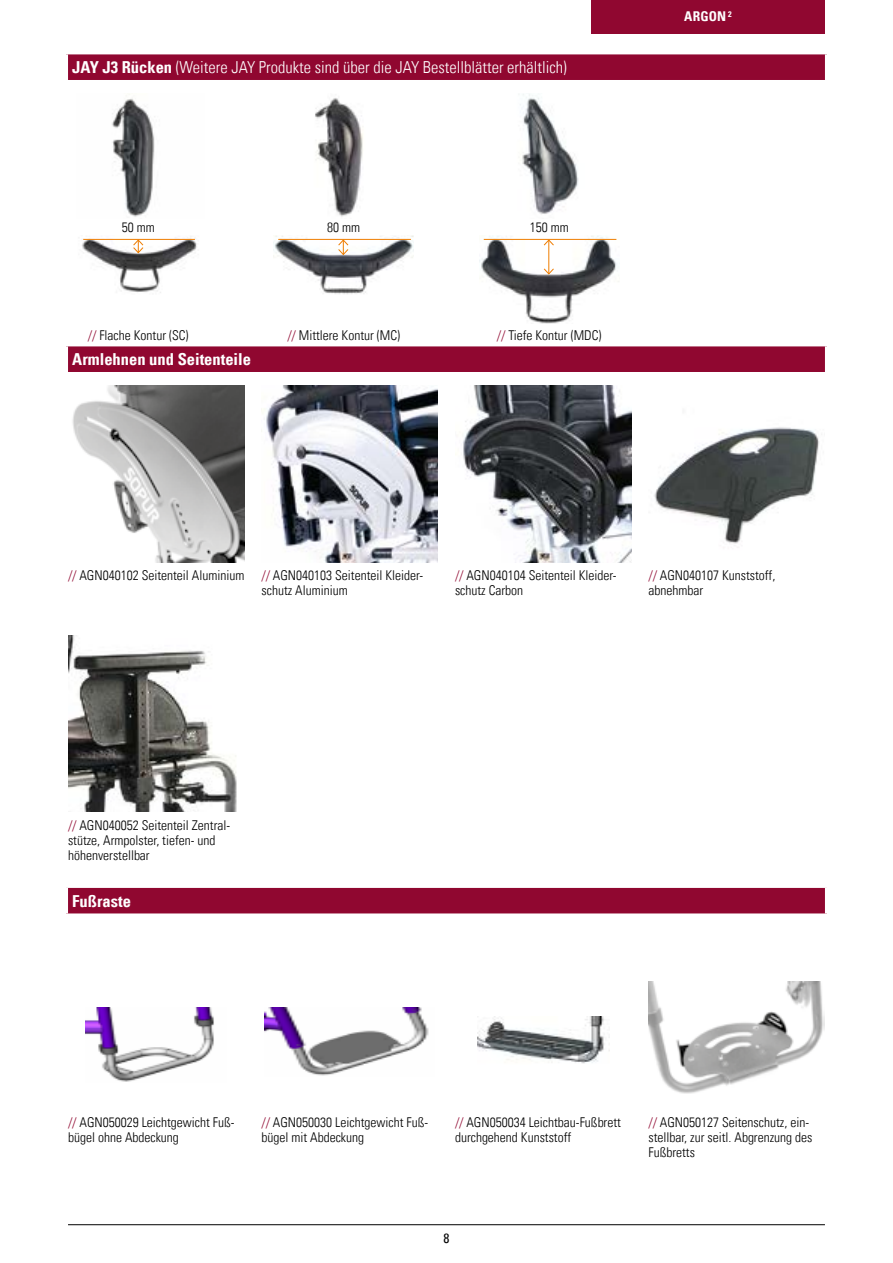
<style>
.page{position:relative;width:893px;height:1263px;background:#fff}
.page>*{position:absolute;margin:0;border:0;box-sizing:border-box;transform-origin:0 0}
.t1{font:16.5px "Univers Com 47 Light Cond";color:#fff}
.t2{font:16.5px "Univers Com 67 Bold Cond";color:#fff}
.t3{font:13.5px/15px "Univers Com 47 Light Cond";color:#000}
.t4{font:13.5px "Univers Com 67 Bold Cond";letter-spacing:.01em;color:#fff}
.t5{font:condensed 13.5px "Univers Com 57";color:#000}
.s1{font-family:"Univers Com 67 Bold Cond"}
.s2{color:#900730}
</style>
<div class="page">
<img style="left:654px;top:427px;width:165px;height:121px">
<img style="left:463px;top:386px;width:168px;height:176px">
<img style="left:68px;top:635px;width:169px;height:176px">
<img style="left:261px;top:386px;width:177px;height:176px">
<img style="left:72px;top:386px;width:172px;height:176px">
<img style="left:86px;top:1008px;width:128px;height:74px">
<img style="left:477px;top:1016px;width:128px;height:48px">
<img style="left:265px;top:1008px;width:164px;height:68px">
<img style="left:648px;top:981px;width:177px;height:113px">
<div style="left:66px;top:53px;width:761px;height:29px;background:#900730"></div>
<hr style="left:65px;top:51px;width:763px;height:3px;background:#fff">
<hr style="left:65px;top:54px;width:3px;height:26px;background:#fff">
<hr style="left:825px;top:54px;width:3px;height:26px;background:#fff">
<hr style="left:65px;top:80px;width:763px;height:3px;background:#fff">
<div style="left:66px;top:345px;width:761px;height:29px;background:#900730"></div>
<hr style="left:65px;top:343px;width:763px;height:3px;background:#fff">
<hr style="left:65px;top:346px;width:3px;height:26px;background:#fff">
<hr style="left:825px;top:346px;width:3px;height:26px;background:#fff">
<hr style="left:65px;top:372px;width:763px;height:3px;background:#fff">
<div style="left:66px;top:886px;width:761px;height:29px;background:#900730"></div>
<svg style="left:66px;top:886px;width:761px;height:2px;background:#fbf6f7"></svg>
<hr style="left:65px;top:888px;width:3px;height:25px;background:#fff">
<hr style="left:825px;top:888px;width:3px;height:25px;background:#fff">
<svg style="left:66px;top:913px;width:761px;height:2px;background:#e4c3cd"></svg>
<img style="left:274px;top:236px;width:140px;height:58px">
<svg style="left:338px;top:240px;width:11px;height:15px"></svg>
<hr style="left:278px;top:239px;width:133px;height:1px;background:#ef7d00">
<img style="left:315px;top:98px;width:48px;height:119px">
<img style="left:479px;top:236px;width:140px;height:88px">
<hr style="left:548px;top:240px;width:1px;height:34px;background:#ef7d00">
<svg style="left:543px;top:268px;width:11px;height:7px"></svg>
<svg style="left:543px;top:240px;width:11px;height:6px"></svg>
<hr style="left:484px;top:239px;width:132px;height:1px;background:#ef7d00">
<img style="left:520px;top:94px;width:59px;height:120px">
<img style="left:82px;top:236px;width:115px;height:57px">
<svg style="left:133px;top:240px;width:11px;height:14px"></svg>
<hr style="left:83px;top:239px;width:112px;height:1px;background:#ef7d00">
<img style="left:112px;top:98px;width:43px;height:119px">
<div style="left:591px;top:0;width:234px;height:34px;background:#900730"></div>
<hr style="left:68px;top:1224px;width:757px;height:1px;background:#000">
<p class="t1" style="left:72px;top:57px;width:496px"><span class="s1">JAY J3 Rücken</span> (Weitere JAY Produkte sind über die JAY Bestellblätter erhältlich)</p>
<p class="t3" style="left:122px;top:220px;width:34px">50 mm</p>
<p class="t3" style="left:327px;top:220px;width:34px">80 mm</p>
<p class="t3" style="left:88px;top:328px;width:102px"><span class="s2">//</span> Flache Kontur (SC)</p>
<p class="t2" style="left:72px;top:349px;width:180px">Armlehnen und Seitenteile</p>
<p class="t3" style="left:287px;top:328px;width:114px"><span class="s2">//</span> Mittlere Kontur (MC)</p>
<p class="t3" style="left:530px;top:220px;width:40px">150 mm</p>
<p class="t3" style="left:497px;top:328px;width:106px"><span class="s2">//</span> Tiefe Kontur (MDC)</p>
<p class="t4" style="left:684px;top:8px;width:49px">ARGON <sup>2</sup></p>
<p class="t3" style="left:68px;top:568px;width:178px"><span class="s2">//</span> AGN040102 Seitenteil Aluminium</p>
<p class="t3" style="left:261px;top:568px;width:163px"><span class="s2">//</span> AGN040103 Seitenteil Kleider&shy;schutz Aluminium</p>
<p class="t3" style="left:455px;top:568px;width:163px"><span class="s2">//</span> AGN040104 Seitenteil Kleider&shy;schutz Carbon</p>
<p class="t3" style="left:648px;top:568px;width:128px"><span class="s2">//</span> AGN040107 Kunststoff, abnehmbar</p>
<p class="t3" style="left:68px;top:817px;width:164px"><span class="s2">//</span> AGN040052 Seitenteil Zentral&shy;stütze, Armpolster, tiefen- und höhenverstellbar</p>
<p class="t2" style="left:72px;top:891px;width:60px">Fußraste</p>
<p class="t3" style="left:68px;top:1115px;width:168px"><span class="s2">//</span> AGN050029 Leichtgewicht Fuß&shy;bügel ohne Abdeckung</p>
<p class="t3" style="left:455px;top:1115px;width:167px"><span class="s2">//</span> AGN050034 Leichtbau-Fußbrett durchgehend Kunststoff</p>
<p class="t3" style="left:261px;top:1115px;width:168px"><span class="s2">//</span> AGN050030 Leichtgewicht Fuß&shy;bügel mit Abdeckung</p>
<p class="t3" style="left:648px;top:1115px;width:165px"><span class="s2">//</span> AGN050127 Seitenschutz, ein&shy;stellbar, zur seitl. Abgrenzung des<br>Fußbretts</p>
<p class="t5" style="left:443px;top:1229px;width:7px">8</p>
</div>
